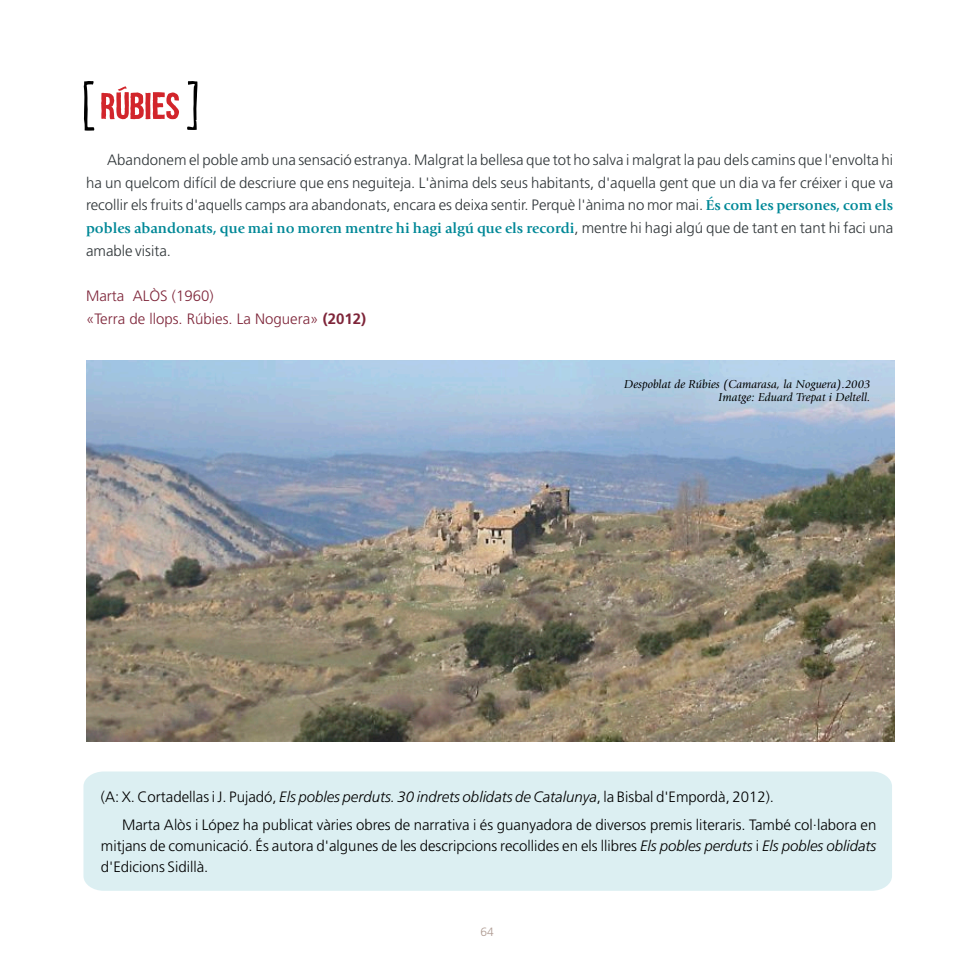
<style>
.page{position:relative;width:978px;height:978px;background:#fff}
.page>*{position:absolute;margin:0;border:0;box-sizing:border-box;transform-origin:0 0}
.t1{font:300 15px/22.6px "Frutiger";color:#2f3538;text-align:justify}
.t2{font:300 15px/27.9px "Frutiger";color:#000}
.t3{font:700 15px "Giovanni";color:#008897}
.t4{font:300 15px/23.1px "Frutiger";color:#7e2539}
.t5{font:italic 12px/13.6px "Giovanni";color:#000;text-align:right}
.t6{font:300 12px "Frutiger";color:#ae9a91}
.s1{font-family:"Giovanni";font-weight:700;color:#008897}
.s2{font-family:"Frutiger";font-weight:300;color:#2f3538}
.s3{font-weight:700}
.s4{font-style:italic}
</style>
<div class="page">
<svg style="left:84px;top:81px;width:10px;height:50px"></svg>
<svg style="left:187px;top:81px;width:11px;height:49px"></svg>
<svg style="left:101px;top:86px;width:78px;height:33px"></svg>
<img style="left:86px;top:361px;width:808px;height:380px">
<div style="left:83px;top:771px;width:809px;height:120px;background:#dceff2"></div>
<p class="t1" style="left:86px;top:150px;width:809px;text-indent:21px">Abandonem el poble amb una sensació estranya. Malgrat la bellesa que tot ho salva i malgrat la pau dels camins que l'envolta hi ha un quelcom difícil de descriure que ens neguiteja. L'ànima dels seus habitants, d'aquella gent que un dia va fer créixer i que va recollir els fruits d'aquells camps ara abandonats, encara es deixa sentir. Perquè l'ànima no mor mai. <span class="s1">És com les persones, com els</span></p>
<p class="t3" style="left:86px;top:222px;width:809px">pobles abandonats, que mai no moren mentre hi hagi algú que els recordi<span class="s2">, mentre hi hagi algú que de tant en tant hi faci una</span></p>
<p class="t1" style="left:86px;top:241px;width:86px">amable visita.</p>
<p class="t4" style="left:86px;top:286px;width:282px">Marta ALÒS (1960)<br>«Terra de llops. Rúbies. La Noguera» <span class="s3">(2012)</span></p>
<p class="t5" style="left:624px;top:378px;width:248px">Despoblat de Rúbies (Camarasa, la Noguera).2003<br>Imatge: Eduard Trepat i Deltell.</p>
<p class="t2" style="left:122px;top:784px;width:756px;text-indent:-21px">(A: X. Cortadellas i J. Pujadó, <span class="s4">Els pobles perduts. 30 indrets oblidats de Catalunya</span>, la Bisbal d'Empordà, 2012).<br>Marta Alòs i López ha publicat vàries obres de narrativa i és guanyadora de diversos premis literaris. També col·labora en</p>
<p class="t2" style="left:101px;top:837px;width:777px;line-height:20.9px">mitjans de comunicació. És autora d'algunes de les descripcions recollides en els llibres <span class="s4">Els pobles perduts</span> i <span class="s4">Els pobles oblidats </span>d'Edicions Sidillà.</p>
<p class="t6" style="left:480px;top:927px;width:15px">64</p>
</div>
